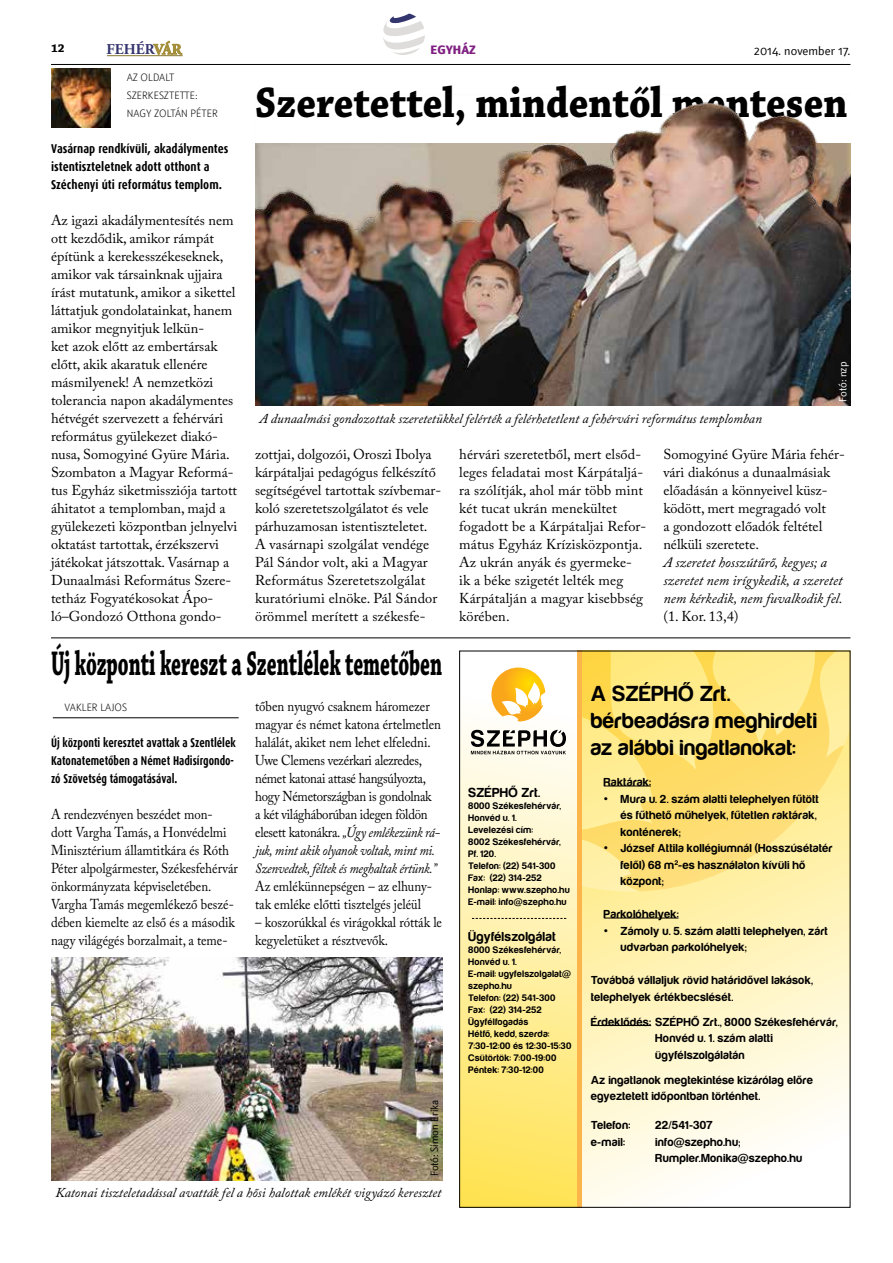
<style>
.page{position:relative;width:893px;height:1263px;background:#fff}
.page>*{position:absolute;margin:0;border:0;box-sizing:border-box;transform-origin:0 0}
.t1{font:700 45px "Chaparral Pro";color:#000;scale:.88 1}
.t2{font:700 36px "Chaparral Pro";color:#000;scale:.55 1}
.t3{font:22.5px/27px "Harabara Bold HUN";letter-spacing:.035em;color:#000}
.t4{font:700 15px "Adobe Garamond Pro";color:#34346e}
.t5{font:14.25px/18px "Adobe Caslon Pro";color:#000}
.t6{font:14.25px/18px "Adobe Caslon Pro";color:#000;scale:.9 1}
.t7{font:14.25px/18px "Adobe Caslon Pro";letter-spacing:-.02em;color:#000;scale:.9 1}
.t8{font:italic 14.25px/18px "Adobe Caslon Pro";color:#000}
.t9{font:italic 13.5px "Adobe Caslon Pro";color:#000}
.t10{font:13.5px "Harabara Bold HUN";letter-spacing:.045em;color:#000}
.t11{font:700 12.75px/18px "Dax CE Condensed";color:#000;scale:.9 1}
.t12{font:700 12.75px/18px "Dax CE Condensed";color:#000}
.t13{font:12px/16.5px "Harabara Bold HUN";letter-spacing:.045em;color:#000}
.t14{font:12px "Textra LT";color:#000}
.t15{font:800 12px "Textra LT";color:#801f82}
.t16{font:700 12px "Chaparral Pro";color:#000}
.t17{font:300 10.5px/18px "Textra LT";color:#000}
.t18{font:10.5px "Textra LT";color:#000}
.t19{font:10.5px "Textra LT";color:#fff}
.t20{font:9.75px/12px "Harabara Bold HUN";letter-spacing:.05em;color:#000}
.s1{color:#a38d38}
.s2{font-style:italic}
.s3{font-family:"Arial"}
</style>
<div class="page">
<svg style="left:153px;top:41px;width:29px;height:14px"></svg>
<hr style="left:107px;top:55px;width:76px;height:1px;background:#87762c">
<hr style="left:51px;top:64px;width:799px;height:1px;background:#000">
<svg style="left:383px;top:14px;width:42px;height:41px"></svg>
<img style="left:51px;top:68px;width:60px;height:60px">
<hr style="left:53px;top:717px;width:186px;height:1px;background:#000">
<hr style="left:51px;top:637px;width:799px;height:1px;background:#000">
<div style="left:459px;top:651px;width:120px;height:557px;background:linear-gradient(to bottom,#fff,#ffe252)"></div>
<svg style="left:581px;top:891px;width:267px;height:315px"></svg>
<svg style="left:472px;top:918px;width:94px;height:1px"></svg>
<svg style="left:468px;top:762px;width:102px;height:1px"></svg>
<svg style="left:471px;top:730px;width:95px;height:24px"></svg>
<svg style="left:491px;top:667px;width:54px;height:54px"></svg>
<svg style="left:581px;top:653px;width:267px;height:238px;background:#fee480"></svg>
<hr style="left:577px;top:651px;width:4px;height:557px;background:#fcb54a">
<hr style="left:604px;top:786px;width:47px;height:1px;background:#000">
<hr style="left:604px;top:918px;width:74px;height:1px;background:#000">
<hr style="left:591px;top:1025px;width:60px;height:1px;background:#000">
<img style="left:52px;top:957px;width:390px;height:223px">
<img style="left:255px;top:102px;width:595px;height:304px">
<p class="t16" style="left:51px;top:41px;width:15px">12</p>
<p class="t4" style="left:107px;top:41px;width:77px">FEHÉR<span class="s1">VÁR</span></p>
<p class="t15" style="left:431px;top:42px;width:47px">EGYHÁZ</p>
<p class="t14" style="left:754px;top:43px;width:98px">2014. november 17.</p>
<p class="t17" style="left:127px;top:68px;width:93px">AZ OLDALT<br>SZERKESZTETTE:<br>NAGY ZOLTÁN PÉTER</p>
<p class="t12" style="left:51px;top:140px;width:179px">Vasárnap rendkívüli, akadálymentes istentiszteletnek adott otthont a<br>Széchenyi úti református templom.</p>
<p class="t5" style="left:51px;top:211px;width:188px">Az igazi akadálymentesítés nem ott kezdődik, amikor rámpát építünk a kerekesszékeseknek, amikor vak társainknak ujjaira írást mutatunk, amikor a sikettel láttatjuk gondolatainkat, hanem amikor megnyitjuk lelkün-<br>ket azok előtt az embertársak előtt, akik akaratuk ellenére másmilyenek! A nemzetközi tolerancia napon akadálymentes hétvégét szervezett a fehérvári református gyülekezet diakó&shy;nusa, Somogyiné Gyüre Mária.<br>Szombaton a Magyar Reformá&shy;tus Egyház siketmissziója tartott áhitatot a templomban, majd a gyülekezeti központban jelnyelvi oktatást tartottak, érzékszervi játékokat játszottak. Vasárnap a<br>Dunaalmási Református Szere&shy;tetház Fogyatékosokat Ápo&shy;ló–Gondozó Otthona gondo-</p>
<h1 class="t1" style="left:255px;top:76px;width:675px">Szeretettel, mindentől mentesen</h1>
<p class="t9" style="left:259px;top:410px;width:504px">A dunaalmási gondozottak szeretetükkel felérték a felérhetetlent a fehérvári református templomban</p>
<p class="t19" style="left:836px;top:402px;width:42px;rotate:-90deg">Fotó: nzp</p>
<p class="t5" style="left:255px;top:445px;width:188px">zottjai, dolgozói, Oroszi Ibolya kárpátaljai pedagógus felkészítő segítségével tartottak szívbemar&shy;koló szeretetszolgálatot és vele párhuzamosan istentiszteletet.<br>A vasárnapi szolgálat vendége<br>Pál Sándor volt, aki a Magyar<br>Református Szeretetszolgálat kuratóriumi elnöke. Pál Sándor örömmel merített a székesfe-</p>
<p class="t5" style="left:459px;top:445px;width:189px">hérvári szeretetből, mert elsőd&shy;leges feladatai most Kárpátaljá&shy;ra szólítják, ahol már több mint két tucat ukrán menekültet fogadott be a Kárpátaljai Refor&shy;mátus Egyház Krízisközpontja.<br>Az ukrán anyák és gyermeke&shy;ik a béke szigetét lelték meg<br>Kárpátalján a magyar kisebbség körében.</p>
<p class="t5" style="left:663px;top:445px;width:183px">Somogyiné Gyüre Mária fehér&shy;vári diakónus a dunaalmásiak előadásán a könnyeivel küsz&shy;ködött, mert megragadó volt<br>a gondozott előadók feltétel nélküli szeretete.</p>
<p class="t8" style="left:663px;top:553px;width:181px">A szeretet hosszútűrő, kegyes; a szeretet nem irígykedik, a szeretet nem kérkedik, nem fuvalkodik fel.</p>
<p class="t5" style="left:663px;top:607px;width:77px">(1. Kor. 13,4)</p>
<h2 class="t2" style="left:51px;top:642px;width:713px">Új központi kereszt a Szentlélek temetőben</h2>
<p class="t17" style="left:65px;top:698px;width:64px">VAKLER LAJOS</p>
<p class="t7" style="left:255px;top:697px;width:208px">tőben nyugvó csaknem háromezer magyar és német katona értelmetlen halálát, akiket nem lehet elfeledni.<br>Uwe Clemens vezérkari alezredes, német katonai attasé hangsúlyozta, hogy Németországban is gondolnak<br>a két világháborúban idegen földön elesett katonákra. <span class="s2">„Úgy emlékezünk rá&shy;juk, mint akik olyanok voltak, mint mi.<br>Szenvedtek, féltek és meghaltak értünk.”</span></p>
<p class="t6" style="left:255px;top:877px;width:198px">Az emlékünnepségen – az elhuny&shy;tak emléke előtti tisztelgés jeléül</p>
<p class="t6" style="left:255px;top:913px;width:209px">– koszorúkkal és virágokkal rótták le kegyeletüket a résztvevők.</p>
<p class="t11" style="left:51px;top:734px;width:207px">Új központi keresztet avattak a Szentlélek<br>Katonatemetőben a Német Hadisírgondo&shy;zó Szövetség támogatásával.</p>
<p class="t6" style="left:51px;top:805px;width:209px">A rendezvényen beszédet mon-<br>dott Vargha Tamás, a Honvédelmi Minisztérium államtitkára és Róth Péter alpolgármester, Székesfehérvár önkormányzata képviseletében.<br>Vargha Tamás megemlékező beszé&shy;dében kiemelte az első és a második nagy világégés borzalmait, a teme-</p>
<p class="t18" style="left:428px;top:1176px;width:78px;rotate:-90deg">Fotó: Simon Erika</p>
<p class="t9" style="left:55px;top:1184px;width:388px">Katonai tiszteletadással avatták fel a hősi halottak emlékét vigyázó keresztet</p>
<p class="t10" style="left:469px;top:786px;width:73px">SZÉPHŐ Zrt.</p>
<p class="t20" style="left:469px;top:800px;width:103px">8000 Székesfehérvár,<br>Honvéd u. 1.<br>Levelezési cím:<br>8002 Székesfehérvár,<br>Pf. 120.<br>Telefon: (22) 541-300<br>Fax: (22) 314-252<br>Honlap: www.szepho.hu<br>E-mail: info@szepho.hu</p>
<p class="t10" style="left:469px;top:930px;width:89px">Ügyfélszolgálat</p>
<p class="t20" style="left:469px;top:944px;width:104px">8000 Székesfehérvár,<br>Honvéd u. 1.<br>E-mail: ugyfelszolgalat@ szepho.hu<br>Telefon: (22) 541-300<br>Fax: (22) 314-252<br>Ügyfélfogadás<br>Hétfő, kedd, szerda:<br>7:30-12:00 és 12:30-15:30<br>Csütörtök: 7:00-19:00<br>Péntek: 7:30-12:00</p>
<h3 class="t3" style="left:591px;top:681px;width:227px">A SZÉPHŐ Zrt. bérbeadásra meghirdeti az alábbi ingatlanokat:</h3>
<p class="t13" style="left:604px;top:774px;width:48px">Raktárak:</p>
<p class="t13" style="left:621px;top:790px;width:200px;text-indent:-17px"><span class="s3">•</span> Mura u. 2. szám alatti telephelyen fűtött és fűthető műhelyek, fűtetlen raktárak, konténerek;</p>
<p class="t13" style="left:621px;top:840px;width:213px;text-indent:-17px"><span class="s3">•</span> József Attila kollégiumnál (Hosszúsétatér felől) 68 m<sup>2</sup>-es használaton kívüli hő központ;</p>
<p class="t13" style="left:604px;top:906px;width:76px">Parkolóhelyek:</p>
<p class="t13" style="left:621px;top:922px;width:208px;text-indent:-17px"><span class="s3">•</span> Zámoly u. 5. szám alatti telephelyen, zárt udvarban parkolóhelyek;</p>
<p class="t13" style="left:591px;top:972px;width:223px">Továbbá vállaljuk rövid határidővel lakások, telephelyek értékbecslését.</p>
<p class="t13" style="left:656px;top:1013px;width:183px;text-indent:-64px">Érdeklődés: SZÉPHŐ Zrt., 8000 Székesfehérvár,<br>Honvéd u. 1. szám alatti ügyfélszolgálatán</p>
<p class="t13" style="left:591px;top:1071px;width:223px">Az ingatlanok megtekintése kizárólag előre egyeztetett időpontban történhet.</p>
<p class="t13" style="left:591px;top:1117px;width:41px">Telefon:</p>
<p class="t13" style="left:656px;top:1117px;width:59px">22/541-307</p>
<p class="t13" style="left:591px;top:1134px;width:35px">e-mail:</p>
<p class="t13" style="left:656px;top:1134px;width:148px">info@szepho.hu;<br>Rumpler.Monika@szepho.hu</p>
</div>
